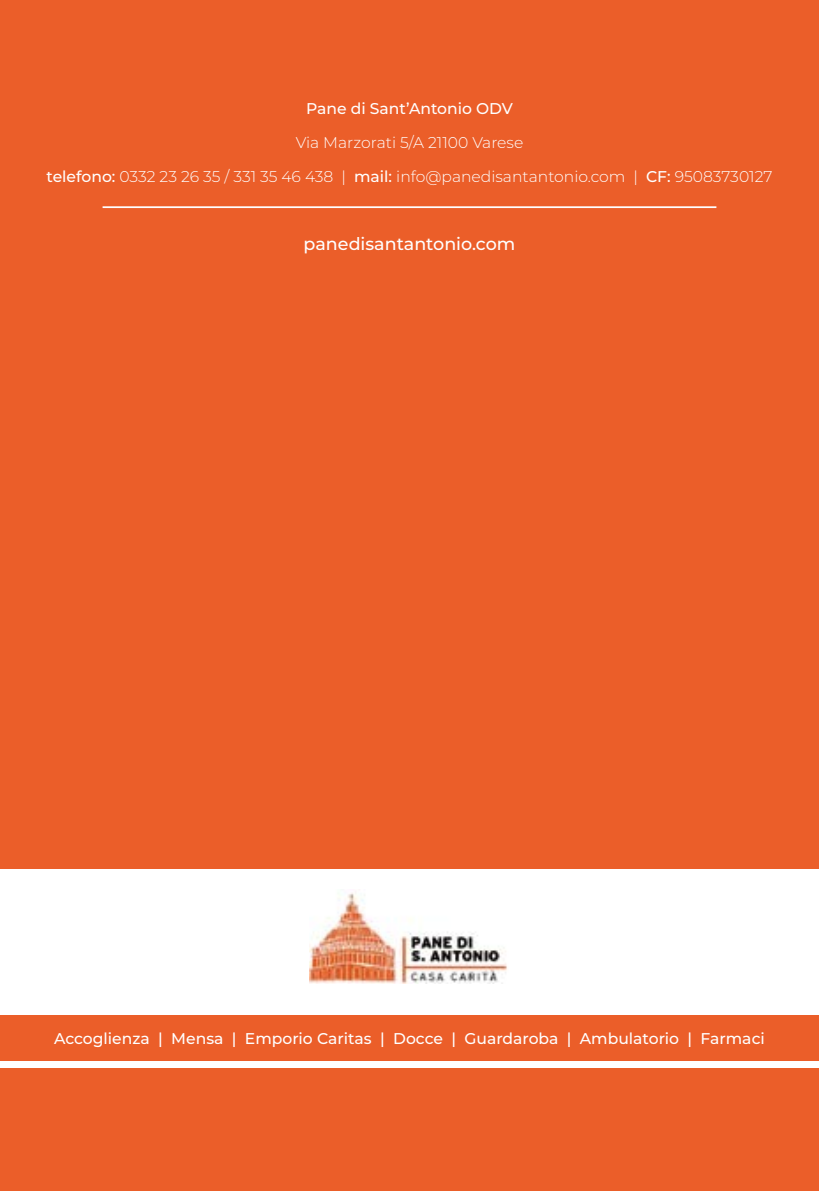
<style>
.page{position:relative;width:819px;height:1191px;background:#eb5e29}
.page>*{position:absolute;margin:0;border:0;box-sizing:border-box;transform-origin:0 0}
.t1{font:500 17.5px "Montserrat";color:#fff}
.t2{font:300 15.58px/33.9px "Montserrat";color:#fff;text-align:center}
.t3{font:500 15.58px "Montserrat";color:#fff}
.s1{font-weight:500}
</style>
<div class="page">
<hr style="left:103px;top:206px;width:613px;height:2px;background:#fff">
<div style="left:0;top:869px;width:819px;height:146px;background:#fff"></div>
<div style="left:0;top:1061px;width:819px;height:7px;background:#fff"></div>
<img style="left:310px;top:893px;width:198px;height:90px">
<p class="t3" style="left:306px;top:98px;width:208px">Pane di Sant’Antonio ODV</p>
<p class="t2" style="left:46px;top:125px;width:727px">Via Marzorati 5/A 21100 Varese<br><span class="s1">telefono:</span> 0332 23 26 35 / 331 35 46 438 | <span class="s1">mail:</span> info@panedisantantonio.com | <span class="s1">CF:</span> 95083730127</p>
<p class="t1" style="left:303px;top:232px;width:213px">panedisantantonio.com</p>
<p class="t3" style="left:54px;top:1027px;width:712px">Accoglienza | Mensa | Emporio Caritas | Docce | Guardaroba | Ambulatorio | Farmaci</p>
</div>
